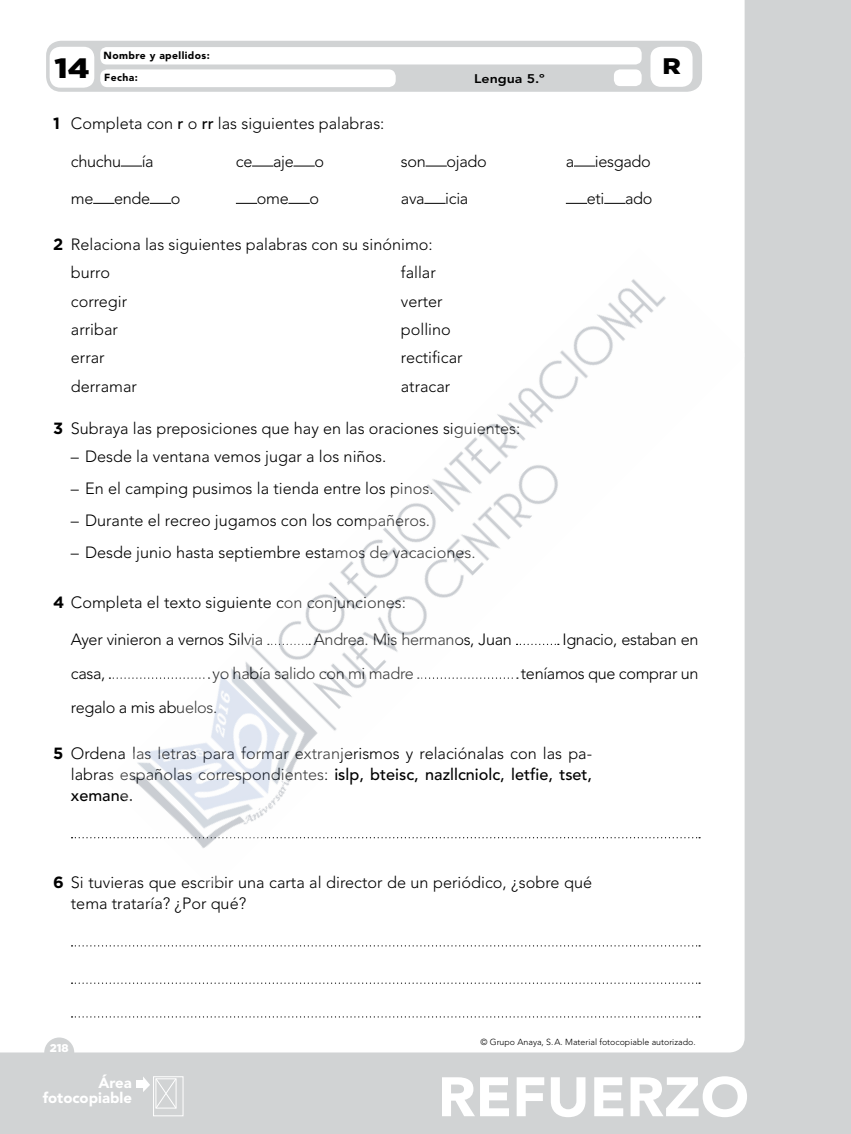
<style>
.page{position:relative;width:851px;height:1134px;background:#fff}
.page>*{position:absolute;margin:0;border:0;box-sizing:border-box;transform-origin:0 0}
.t1{font:900 55px "Avenir LT Std";color:#fff;scale:1.06 1}
.t2{font:900 27.88px "Gotham";color:#000;scale:1.13 1}
.t3{font:900 22.5px "Gotham";color:#000;scale:1.13 1}
.nuclRaya{font:300 16.25px/21.2px "Avenir LT Std";color:#000;text-align:justify}
.nuclRaya-2{font:300 16.25px "Avenir LT Std";letter-spacing:-.02em;color:#000}
.nucleoTextSangria{font:300 16.25px "Avenir LT Std";color:#000}
.t4{font:900 14.88px/14.9px "Avenir LT Std";color:#fff;text-align:right}
.t5{font:800 12.5px "Avenir LT Std";color:#000;scale:1.13 1}
.t6{font:900 11.25px "Gotham";color:#fff}
.t7{font:900 10.25px "Avenir LT Std";letter-spacing:.04em;color:#000}
.t8{font:300 8.75px "Avenir LT Std";color:#000}
.s1{font-family:"Gotham";font-weight:700}
.s2{font-weight:500}
</style>
<div class="page">
<div style="left:0;top:0;width:850px;height:1134px;background:#d1d3d4"></div>
<div style="left:0;top:0;width:744px;height:1052px;background:#fff"></div>
<div style="left:44px;top:1037px;width:30px;height:30px;background:#d1d3d4;border-radius:50%"></div>
<div style="left:153px;top:1076px;width:30px;height:40px;border:1px solid #fff"></div>
<svg style="left:143px;top:1076px;width:34px;height:33px"></svg>
<div style="left:136px;top:1081px;width:8px;height:7px;background:#fff"></div>
<div style="left:46px;top:41px;width:656px;height:51px;background:#d1d3d4;border-radius:15px"></div>
<div style="left:50px;top:47px;width:44px;height:41px;background:#fff;border-radius:11px"></div>
<div style="left:613px;top:69px;width:28px;height:17px;background:#fff;border-radius:6px"></div>
<div style="left:650px;top:47px;width:42px;height:40px;background:#fff;border-radius:11px"></div>
<div style="left:100px;top:69px;width:295px;height:18px;background:#fff;border-radius:7px"></div>
<div style="left:100px;top:47px;width:541px;height:17px;background:#fff;border-radius:6px"></div>
<svg style="left:121px;top:166px;width:21px;height:1px"></svg>
<svg style="left:93px;top:203px;width:21px;height:1px"></svg>
<svg style="left:150px;top:203px;width:21px;height:1px"></svg>
<svg style="left:252px;top:166px;width:21px;height:1px"></svg>
<svg style="left:293px;top:166px;width:22px;height:1px"></svg>
<svg style="left:236px;top:203px;width:21px;height:1px"></svg>
<svg style="left:288px;top:203px;width:21px;height:1px"></svg>
<svg style="left:425px;top:166px;width:21px;height:1px"></svg>
<svg style="left:424px;top:203px;width:21px;height:1px"></svg>
<svg style="left:574px;top:166px;width:21px;height:1px"></svg>
<svg style="left:565px;top:203px;width:22px;height:1px"></svg>
<svg style="left:604px;top:203px;width:21px;height:1px"></svg>
<svg style="left:71px;top:837px;width:35px;height:1px"></svg>
<svg style="left:71px;top:945px;width:629px;height:1px"></svg>
<svg style="left:71px;top:982px;width:629px;height:2px"></svg>
<svg style="left:71px;top:1016px;width:629px;height:1px"></svg>
<div style="left:106px;top:248px;width:638px;height:638px;background:#fff"></div>
<p class="t7" style="left:103px;top:49px;width:108px">Nombre y apellidos:</p>
<p class="t2" style="left:54px;top:49px;width:33px">14</p>
<p class="nuclRaya" style="left:53px;top:113px;width:333px"><span class="s1">1</span> Completa con <span class="s2">r</span> o <span class="s2">rr</span> las siguientes palabras:</p>
<p class="nuclRaya" style="left:71px;top:150px;width:52px">chuchu</p>
<p class="nuclRaya" style="left:142px;top:150px;width:14px">ía</p>
<p class="nuclRaya" style="left:71px;top:188px;width:24px">me</p>
<p class="nuclRaya" style="left:114px;top:188px;width:38px">ende</p>
<p class="nuclRaya" style="left:171px;top:188px;width:11px">o</p>
<p class="t7" style="left:104px;top:71px;width:35px">Fecha:</p>
<p class="nuclRaya" style="left:236px;top:150px;width:18px">ce</p>
<p class="nuclRaya" style="left:273px;top:150px;width:22px">aje</p>
<p class="nuclRaya" style="left:314px;top:150px;width:11px">o</p>
<p class="nuclRaya" style="left:257px;top:188px;width:33px">ome</p>
<p class="nuclRaya" style="left:309px;top:188px;width:11px">o</p>
<p class="t5" style="left:474px;top:72px;width:64px">Lengua 5.º</p>
<p class="nuclRaya" style="left:401px;top:150px;width:26px">son</p>
<p class="nuclRaya" style="left:446px;top:150px;width:42px">ojado</p>
<p class="nuclRaya" style="left:401px;top:188px;width:25px">ava</p>
<p class="nuclRaya" style="left:445px;top:188px;width:25px">icia</p>
<h3 class="t3" style="left:662px;top:51px;width:18px">R</h3>
<p class="nuclRaya" style="left:565px;top:150px;width:10px">a</p>
<p class="nuclRaya-2" style="left:595px;top:151px;width:57px">iesgado</p>
<p class="nuclRaya" style="left:586px;top:188px;width:19px">eti</p>
<p class="nuclRaya" style="left:625px;top:188px;width:29px">ado</p>
<p class="nuclRaya" style="left:53px;top:234px;width:381px"><span class="s1">2</span> Relaciona las siguientes palabras con su sinónimo:</p>
<p class="nucleoTextSangria" style="left:71px;top:263px;width:41px">burro</p>
<p class="nucleoTextSangria" style="left:71px;top:291px;width:58px">corregir</p>
<p class="nucleoTextSangria" style="left:71px;top:320px;width:48px">arribar</p>
<p class="nucleoTextSangria" style="left:71px;top:348px;width:35px">errar</p>
<p class="nucleoTextSangria" style="left:71px;top:376px;width:67px">derramar</p>
<p class="nucleoTextSangria" style="left:401px;top:263px;width:36px">fallar</p>
<p class="nucleoTextSangria" style="left:401px;top:291px;width:43px">verter</p>
<p class="nucleoTextSangria" style="left:401px;top:320px;width:51px">pollino</p>
<p class="nucleoTextSangria" style="left:401px;top:348px;width:63px">rectificar</p>
<p class="nucleoTextSangria" style="left:401px;top:376px;width:51px">atracar</p>
<p class="nuclRaya" style="left:53px;top:418px;width:468px"><span class="s1">3</span> Subraya las preposiciones que hay en las oraciones siguientes:</p>
<p class="nuclRaya" style="left:71px;top:446px;width:317px">– Desde la ventana vemos jugar a los niños.</p>
<p class="nuclRaya" style="left:71px;top:478px;width:364px">– En el camping pusimos la tienda entre los pinos.</p>
<p class="nuclRaya" style="left:71px;top:510px;width:360px">– Durante el recreo jugamos con los compañeros.</p>
<p class="nuclRaya" style="left:71px;top:542px;width:406px">– Desde junio hasta septiembre estamos de vacaciones.</p>
<p class="nuclRaya" style="left:53px;top:591px;width:354px"><span class="s1">4</span> Completa el texto siguiente con conjunciones:</p>
<p class="nuclRaya-2" style="left:71px;top:630px;width:194px">Ayer vinieron a vernos Silvia</p>
<p class="nuclRaya-2" style="left:314px;top:630px;width:199px">Andrea. Mis hermanos, Juan</p>
<p class="nuclRaya-2" style="left:562px;top:630px;width:137px">Ignacio, estaban en</p>
<p class="nuclRaya" style="left:71px;top:662px;width:36px">casa,</p>
<p class="nuclRaya-2" style="left:212px;top:664px;width:203px">yo había salido con mi madre</p>
<p class="nuclRaya-2" style="left:520px;top:664px;width:179px">teníamos que comprar un</p>
<p class="nuclRaya-2" style="left:71px;top:697px;width:148px">regalo a mis abuelos.</p>
<p class="nuclRaya" style="left:71px;top:742px;width:522px;text-indent:-18px"><span class="s1">5</span> Ordena las letras para formar extranjerismos y relaciónalas con las pa&shy;labras españolas correspondientes: <span class="s2">islp, bteisc, nazllcniolc, letfie, tset, xemane.</span></p>
<p class="nuclRaya" style="left:71px;top:872px;width:522px;text-indent:-18px"><span class="s1">6</span> Si tuvieras que escribir una carta al director de un periódico, ¿sobre qué tema trataría? ¿Por qué?</p>
<p class="t6" style="left:50px;top:1040px;width:20px">218</p>
<p class="t4" style="left:43px;top:1075px;width:91px">Área fotocopiable</p>
<p class="t8" style="left:480px;top:1037px;width:217px">© Grupo Anaya, S.A. Material fotocopiable autorizado.</p>
<h1 class="t1" style="left:437px;top:1064px;width:295px">REFUERZO</h1>
</div>
